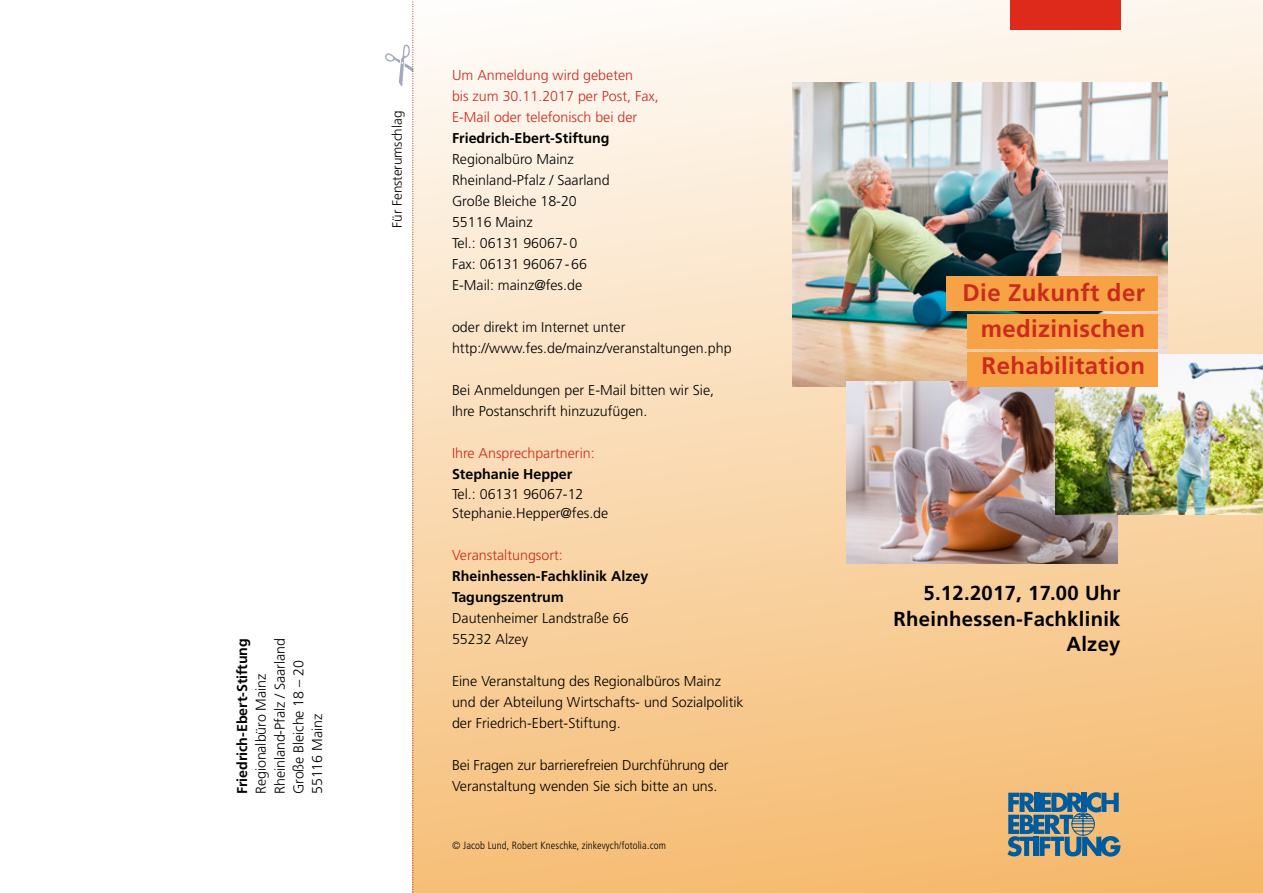
<style>
.page{position:relative;width:1263px;height:893px;background:#fff}
.page>*{position:absolute;margin:0;border:0;box-sizing:border-box;transform-origin:0 0}
.t1{font:700 24px/36.3px "Frutiger CE";letter-spacing:.015em;color:#cb2a1d;text-align:justify}
.t2{font:700 20.25px/25.5px "Frutiger CE";letter-spacing:.015em;color:#000;text-align:right}
.t3{font:300 14.25px/21px "Frutiger";color:#000}
.t4{font:300 14.25px/21px "Frutiger";color:#cb2a1d}
.t5{font:700 14.25px/21px "Frutiger";color:#000}
.t6{font:700 14.25px "Frutiger CE";color:#000}
.t7{font:300 13.5px "Frutiger";letter-spacing:-.005em;color:#000}
.t8{font:300 condensed 10.5px "Frutiger";letter-spacing:.01em;color:#000}
</style>
<div class="page">
<div style="left:412px;top:0;width:851px;height:893px;background:linear-gradient(to bottom,#fefbf7,#f6bb71)"></div>
<svg style="left:385px;top:0;width:29px;height:893px"></svg>
<div style="left:1010px;top:0;width:110px;height:30px;background:#dd2a1b"></div>
<svg style="left:1007px;top:792px;width:113px;height:65px"></svg>
<img style="left:792px;top:83px;width:375px;height:304px">
<img style="left:846px;top:382px;width:271px;height:181px">
<img style="left:1056px;top:354px;width:207px;height:160px">
<div style="left:946px;top:276px;width:212px;height:35px;background:#f7a345"></div>
<div style="left:967px;top:314px;width:191px;height:35px;background:#f7a345"></div>
<div style="left:967px;top:352px;width:191px;height:34px;background:#f7a345"></div>
<p class="t5" style="left:232px;top:794px;width:157px;rotate:-90deg">Friedrich-Ebert-Stiftung</p>
<p class="t3" style="left:252px;top:794px;width:157px;line-height:18.8px;rotate:-90deg">Regionalbüro Mainz<br>Rheinland-Pfalz / Saarland<br>Große Bleiche 18 – 20<br>55116 Mainz</p>
<p class="t7" style="left:389px;top:227px;width:118px;rotate:-90deg">Für Fensterumschlag</p>
<p class="t4" style="left:452px;top:65px;width:208px">Um Anmeldung wird gebeten<br>bis zum 30.11.2017 per Post, Fax,<br>E-Mail oder telefonisch bei der</p>
<p class="t5" style="left:452px;top:128px;width:159px">Friedrich-Ebert-Stiftung</p>
<p class="t3" style="left:452px;top:149px;width:159px">Regionalbüro Mainz<br>Rheinland-Pfalz / Saarland<br>Große Bleiche 18-20<br>55116 Mainz<br>Tel.: 06131 96067-0<br>Fax: 06131 96067-66<br>E-Mail: mainz@fes.de</p>
<p class="t3" style="left:452px;top:317px;width:281px">oder direkt im Internet unter http://www.fes.de/mainz/veranstaltungen.php</p>
<p class="t3" style="left:452px;top:380px;width:264px">Bei Anmeldungen per E-Mail bitten wir Sie,<br>Ihre Postanschrift hinzuzufügen.</p>
<p class="t4" style="left:452px;top:443px;width:144px">Ihre Ansprechpartnerin:</p>
<p class="t6" style="left:452px;top:466px;width:122px">Stephanie Hepper</p>
<p class="t3" style="left:452px;top:484px;width:158px;line-height:19.5px">Tel.: 06131 96067-12<br>Stephanie.Hepper@fes.de</p>
<p class="t4" style="left:452px;top:545px;width:112px">Veranstaltungsort:</p>
<p class="t5" style="left:452px;top:566px;width:198px">Rheinhessen-Fachklinik Alzey<br>Tagungszentrum</p>
<p class="t3" style="left:452px;top:608px;width:178px">Dautenheimer Landstraße 66<br>55232 Alzey</p>
<p class="t3" style="left:452px;top:671px;width:293px">Eine Veranstaltung des Regionalbüros Mainz und der Abteilung Wirtschafts- und Sozialpolitik der Friedrich-Ebert-Stiftung.</p>
<p class="t3" style="left:452px;top:755px;width:278px">Bei Fragen zur barrierefreien Durchführung der<br>Veranstaltung wenden Sie sich bitte an uns.</p>
<p class="t8" style="left:452px;top:840px;width:215px">© Jacob Lund, Robert Kneschke, zinkevych/fotolia.com</p>
<h1 class="t1" style="left:981px;top:274px;width:166px;text-indent:-18px">Die Zukunft der medizinischen Rehabilitation</h1>
<h2 class="t2" style="left:893px;top:580px;width:228px">5.12.2017, 17.00 Uhr<br>Rheinhessen-Fachklinik<br>Alzey</h2>
</div>
